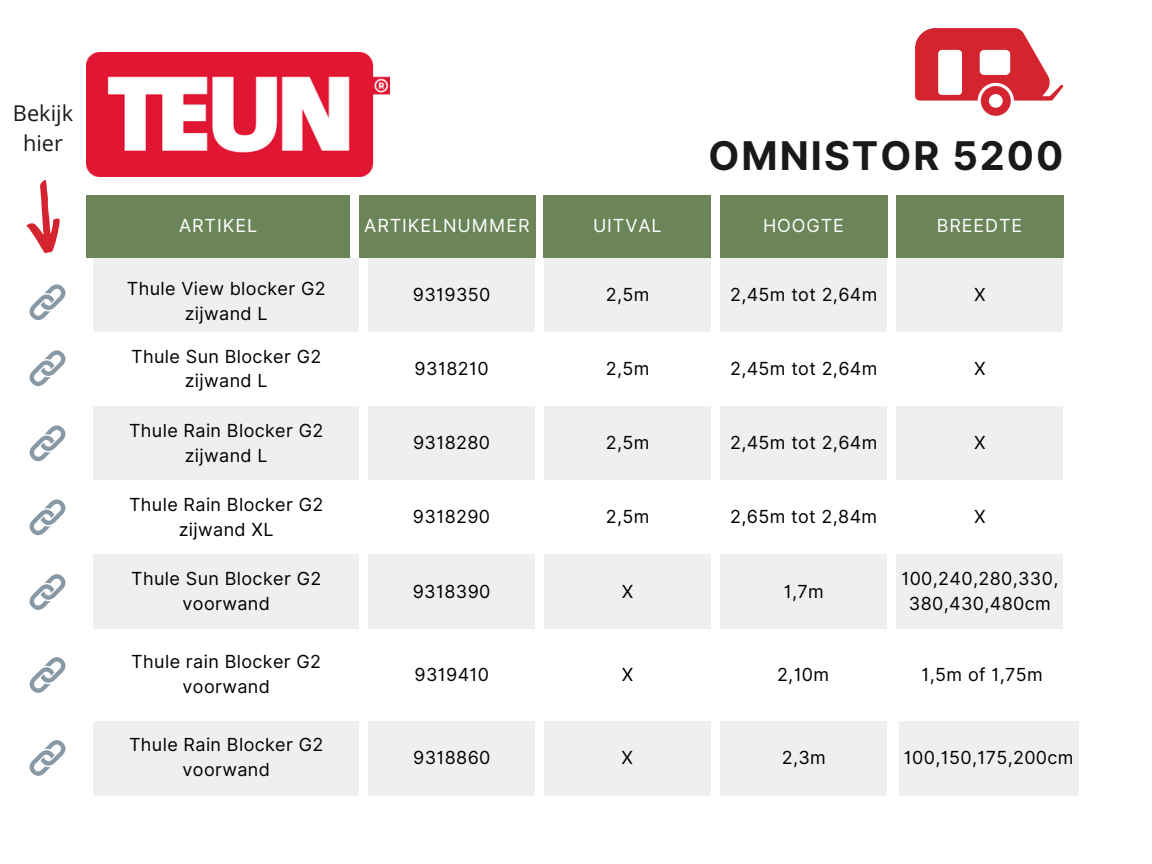
<style>
.page{position:relative;width:1152px;height:864px;background:#fff}
.page>*{position:absolute;margin:0;border:0;box-sizing:border-box;transform-origin:0 0}
.t1{font:700 39.6px "Inter";letter-spacing:.05em;color:#191919}
.t2{font:21.75px/30.3px "Open Sans";color:#191919;text-align:center}
.t3{font:18px/24.8px "Inter";letter-spacing:.02em;color:#000;text-align:center}
.t4{font:18px "Inter";letter-spacing:.05em;color:#fff}
</style>
<div class="page">
<div style="left:86px;top:195px;width:264px;height:63px;background:#6b8558"></div>
<div style="left:359px;top:195px;width:177px;height:63px;background:#6b8558"></div>
<div style="left:544px;top:195px;width:167px;height:63px;background:#6b8558"></div>
<div style="left:720px;top:195px;width:167px;height:63px;background:#6b8558"></div>
<div style="left:896px;top:195px;width:167px;height:63px;background:#6b8558"></div>
<div style="left:94px;top:258px;width:265px;height:89px;background:#efefef"></div>
<div style="left:94px;top:332px;width:265px;height:75px;background:#fff"></div>
<div style="left:94px;top:406px;width:265px;height:75px;background:#efefef"></div>
<div style="left:94px;top:555px;width:265px;height:74px;background:#efefef"></div>
<div style="left:368px;top:258px;width:167px;height:75px;background:#efefef"></div>
<div style="left:544px;top:258px;width:167px;height:75px;background:#efefef"></div>
<div style="left:368px;top:332px;width:167px;height:75px;background:#fff"></div>
<div style="left:544px;top:332px;width:167px;height:75px;background:#fff"></div>
<div style="left:368px;top:407px;width:167px;height:74px;background:#efefef"></div>
<div style="left:544px;top:407px;width:167px;height:74px;background:#efefef"></div>
<div style="left:368px;top:555px;width:167px;height:74px;background:#efefef"></div>
<div style="left:544px;top:555px;width:167px;height:74px;background:#efefef"></div>
<div style="left:720px;top:258px;width:167px;height:75px;background:#efefef"></div>
<div style="left:720px;top:332px;width:167px;height:75px;background:#fff"></div>
<div style="left:720px;top:407px;width:167px;height:74px;background:#efefef"></div>
<div style="left:720px;top:555px;width:167px;height:74px;background:#efefef"></div>
<div style="left:896px;top:258px;width:167px;height:75px;background:#efefef"></div>
<div style="left:896px;top:332px;width:167px;height:75px;background:#fff"></div>
<div style="left:896px;top:407px;width:167px;height:74px;background:#efefef"></div>
<div style="left:896px;top:555px;width:167px;height:74px;background:#efefef"></div>
<img style="left:86px;top:53px;width:303px;height:124px">
<svg style="left:915px;top:28px;width:148px;height:88px"></svg>
<div style="left:94px;top:721px;width:265px;height:74px;background:#efefef"></div>
<div style="left:368px;top:721px;width:167px;height:74px;background:#efefef"></div>
<div style="left:544px;top:721px;width:166px;height:74px;background:#efefef"></div>
<div style="left:720px;top:721px;width:167px;height:74px;background:#efefef"></div>
<div style="left:899px;top:721px;width:180px;height:74px;background:#efefef"></div>
<svg style="left:26px;top:180px;width:34px;height:73px"></svg>
<svg style="left:29px;top:284px;width:37px;height:37px"></svg>
<svg style="left:29px;top:350px;width:37px;height:36px"></svg>
<svg style="left:29px;top:425px;width:37px;height:37px"></svg>
<svg style="left:29px;top:499px;width:37px;height:37px"></svg>
<svg style="left:29px;top:574px;width:37px;height:36px"></svg>
<svg style="left:29px;top:657px;width:37px;height:36px"></svg>
<svg style="left:29px;top:740px;width:37px;height:36px"></svg>
<p class="t2" style="left:13px;top:97px;width:62px">Bekijk hier</p>
<h1 class="t1" style="left:708px;top:132px;width:356px">OMNISTOR 5200</h1>
<p class="t4" style="left:179px;top:215px;width:80px">ARTIKEL</p>
<p class="t4" style="left:364px;top:215px;width:167px">ARTIKELNUMMER</p>
<p class="t4" style="left:593px;top:215px;width:70px">UITVAL</p>
<p class="t4" style="left:763px;top:215px;width:82px">HOOGTE</p>
<p class="t4" style="left:937px;top:215px;width:87px">BREEDTE</p>
<p class="t3" style="left:127px;top:276px;width:201px">Thule View blocker G2 zijwand L</p>
<p class="t3" style="left:131px;top:344px;width:192px">Thule Sun Blocker G2 zijwand L</p>
<p class="t3" style="left:129px;top:418px;width:196px">Thule Rain Blocker G2 zijwand L</p>
<p class="t3" style="left:129px;top:492px;width:196px">Thule Rain Blocker G2 zijwand XL</p>
<p class="t3" style="left:131px;top:566px;width:192px">Thule Sun Blocker G2 voorwand</p>
<p class="t3" style="left:131px;top:649px;width:191px">Thule rain Blocker G2 voorwand</p>
<p class="t3" style="left:129px;top:732px;width:196px">Thule Rain Blocker G2 voorwand</p>
<p class="t3" style="left:413px;top:282px;width:79px">9319350</p>
<p class="t3" style="left:606px;top:282px;width:45px">2,5m</p>
<p class="t3" style="left:730px;top:282px;width:149px">2,45m tot 2,64m</p>
<p class="t3" style="left:974px;top:282px;width:13px">X</p>
<p class="t3" style="left:415px;top:356px;width:75px">9318210</p>
<p class="t3" style="left:606px;top:356px;width:45px">2,5m</p>
<p class="t3" style="left:730px;top:356px;width:149px">2,45m tot 2,64m</p>
<p class="t3" style="left:974px;top:356px;width:13px">X</p>
<p class="t3" style="left:413px;top:430px;width:79px">9318280</p>
<p class="t3" style="left:606px;top:430px;width:45px">2,5m</p>
<p class="t3" style="left:730px;top:430px;width:149px">2,45m tot 2,64m</p>
<p class="t3" style="left:974px;top:430px;width:13px">X</p>
<p class="t3" style="left:413px;top:505px;width:79px">9318290</p>
<p class="t3" style="left:606px;top:505px;width:45px">2,5m</p>
<p class="t3" style="left:730px;top:505px;width:148px">2,65m tot 2,84m</p>
<p class="t3" style="left:974px;top:505px;width:13px">X</p>
<p class="t3" style="left:413px;top:579px;width:79px">9318390</p>
<p class="t3" style="left:622px;top:579px;width:13px">X</p>
<p class="t3" style="left:784px;top:579px;width:41px">1,7m</p>
<p class="t3" style="left:901px;top:566px;width:159px">100,240,280,330,<br>380,430,480cm</p>
<p class="t3" style="left:414px;top:662px;width:76px">9319410</p>
<p class="t3" style="left:622px;top:662px;width:13px">X</p>
<p class="t3" style="left:777px;top:662px;width:54px">2,10m</p>
<p class="t3" style="left:922px;top:662px;width:123px">1,5m of 1,75m</p>
<p class="t3" style="left:413px;top:745px;width:79px">9318860</p>
<p class="t3" style="left:622px;top:745px;width:13px">X</p>
<p class="t3" style="left:782px;top:745px;width:46px">2,3m</p>
<p class="t3" style="left:904px;top:745px;width:171px">100,150,175,200cm</p>
</div>
